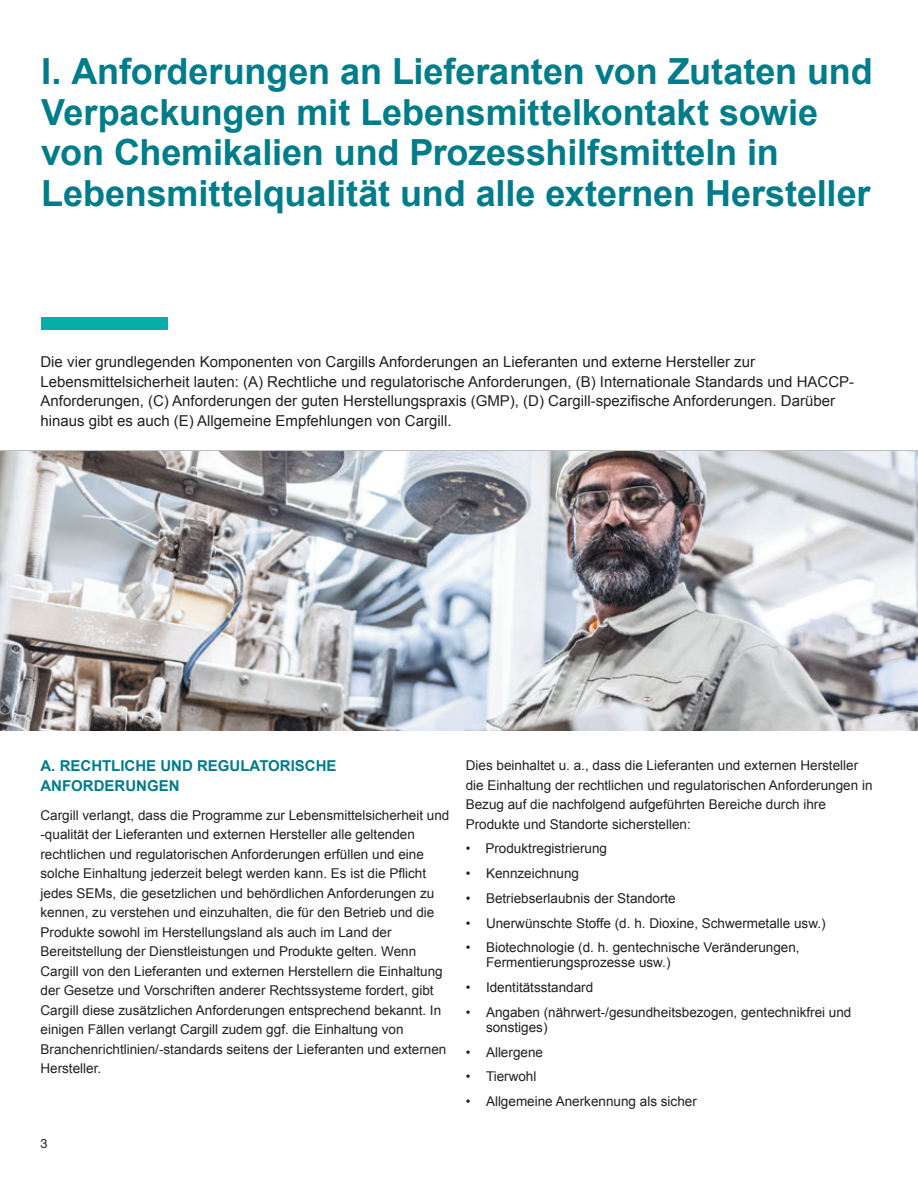
<style>
.page{position:relative;width:918px;height:1188px;background:#fff}
.page>*{position:absolute;margin:0;border:0;box-sizing:border-box;transform-origin:0 0}
.Headline_Level_3_24{font:700 36px/40.5px "Arial";letter-spacing:-.005em;color:#007c8a}
.Body_Large_10_13{font:15px/19.5px "Arial";color:#231f20}
.t1{font:700 15px/19.5px "Arial";color:#007c8a}
.t2{font:13.5px/19.5px "Arial";color:#231f20}
.t3{font:12.75px "Helvetica Neue LT Std";color:#231f20}
</style>
<div class="page">
<img style="left:0;top:452px;width:918px;height:278px">
<div style="left:41px;top:318px;width:127px;height:12px;background:#07ada7"></div>
<p class="Headline_Level_3_24" style="left:41px;top:53px;width:833px">I. Anforderungen an Lieferanten von Zutaten und Verpackungen mit Lebensmittelkontakt sowie von Chemikalien und Prozesshilfsmitteln in Lebensmittelqualität und alle externen Hersteller</p>
<p class="Body_Large_10_13" style="left:40px;top:352px;width:815px">Die vier grundlegenden Komponenten von Cargills Anforderungen an Lieferanten und externe Hersteller zur Lebensmittelsicherheit lauten: (A) Rechtliche und regulatorische Anforderungen, (B) Internationale Standards und HACCP-Anforderungen, (C) Anforderungen der guten Herstellungspraxis (GMP), (D) Cargill-spezifische Anforderungen. Darüber hinaus gibt es auch (E) Allgemeine Empfehlungen von Cargill.</p>
<p class="t1" style="left:40px;top:757px;width:298px">A. RECHTLICHE UND REGULATORISCHE<br>ANFORDERUNGEN</p>
<p class="t2" style="left:40px;top:806px;width:410px">Cargill verlangt, dass die Programme zur Lebensmittelsicherheit und -qualität der Lieferanten und externen Hersteller alle geltenden rechtlichen und regulatorischen Anforderungen erfüllen und eine solche Einhaltung jederzeit belegt werden kann. Es ist die Pflicht jedes SEMs, die gesetzlichen und behördlichen Anforderungen zu kennen, zu verstehen und einzuhalten, die für den Betrieb und die Produkte sowohl im Herstellungsland als auch im Land der Bereitstellung der Dienstleistungen und Produkte gelten. Wenn Cargill von den Lieferanten und externen Herstellern die Einhaltung der Gesetze und Vorschriften anderer Rechtssysteme fordert, gibt Cargill diese zusätzlichen Anforderungen entsprechend bekannt. In einigen Fällen verlangt Cargill zudem ggf. die Einhaltung von Branchenrichtlinien/-standards seitens der Lieferanten und externen Hersteller.</p>
<p class="t3" style="left:40px;top:1135px;width:9px">3</p>
<p class="t2" style="left:466px;top:756px;width:408px">Dies beinhaltet u. a., dass die Lieferanten und externen Hersteller die Einhaltung der rechtlichen und regulatorischen Anforderungen in Bezug auf die nachfolgend aufgeführten Bereiche durch ihre Produkte und Standorte sicherstellen:</p>
<p class="t2" style="left:466px;top:839px;width:143px">• Produktregistrierung</p>
<p class="t2" style="left:466px;top:864px;width:115px">• Kennzeichnung</p>
<p class="t2" style="left:466px;top:889px;width:212px">• Betriebserlaubnis der Standorte</p>
<p class="t2" style="left:466px;top:913px;width:361px">• Unerwünschte Stoffe (d. h. Dioxine, Schwermetalle usw.)</p>
<p class="t2" style="left:486px;top:940px;width:315px;line-height:15px;text-indent:-20px">• Biotechnologie (d. h. gentechnische Veränderungen,<br>Fermentierungsprozesse usw.)</p>
<p class="t2" style="left:466px;top:978px;width:129px">• Identitätsstandard</p>
<p class="t2" style="left:486px;top:1005px;width:367px;line-height:15px;text-indent:-20px">• Angaben (nährwert-/gesundheitsbezogen, gentechnikfrei und sonstiges)</p>
<p class="t2" style="left:466px;top:1042px;width:79px">• Allergene</p>
<p class="t2" style="left:466px;top:1067px;width:72px">• Tierwohl</p>
<p class="t2" style="left:466px;top:1092px;width:233px">• Allgemeine Anerkennung als sicher</p>
</div>
